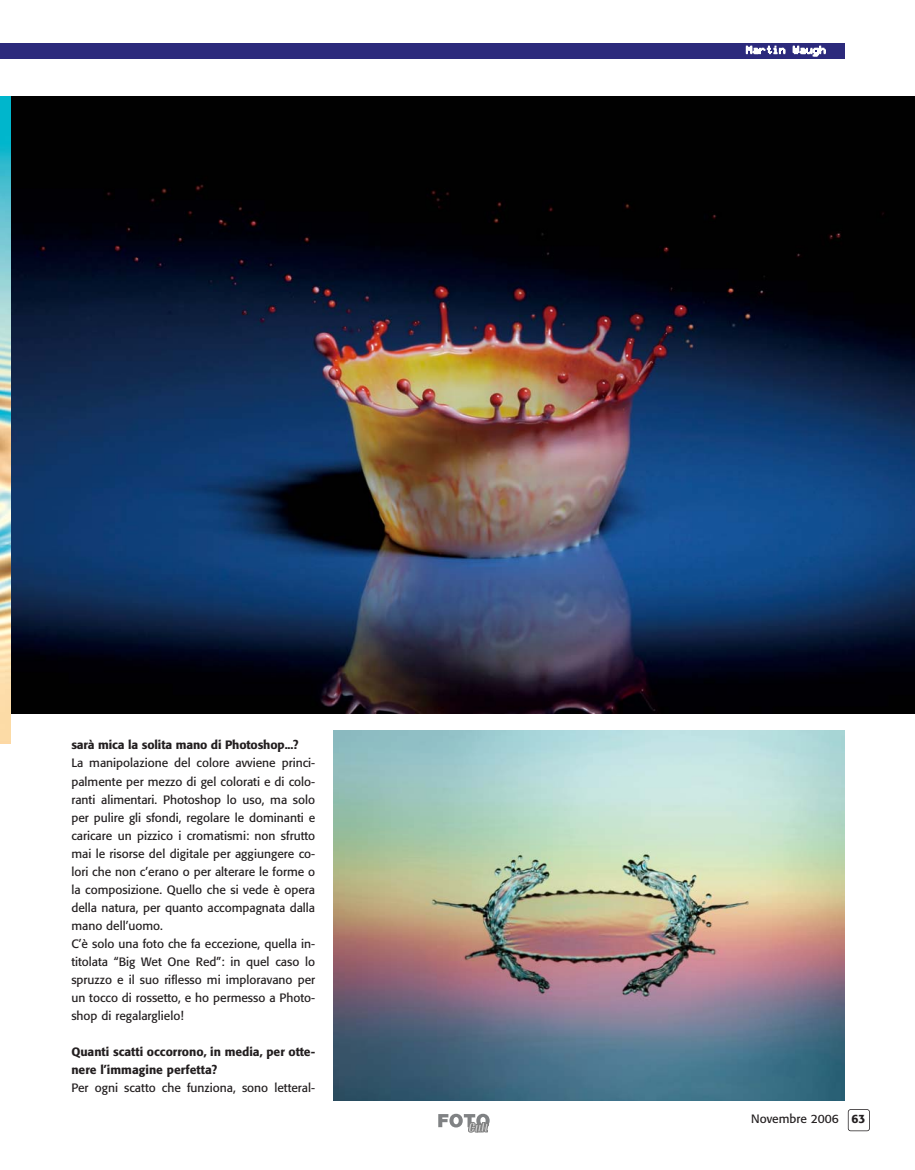
<style>
.page{position:relative;width:915px;height:1170px;background:#fff}
.page>*{position:absolute;margin:0;border:0;box-sizing:border-box;transform-origin:0 0}
.t1{font:12px/18px "Formata";color:#231f20}
.t2{font:500 12px/18px "Formata";color:#231f20}
.t3{font:12px "Bubbledot ICG Fine Pos";letter-spacing:-.005em;color:#fff}
.s1{font-weight:500}
</style>
<div class="page">
<div style="left:847px;top:1109px;width:22px;height:22px;border:2px solid #231f20;border-radius:3px"></div>
<svg style="left:438px;top:1113px;width:51px;height:19px"></svg>
<div style="left:0;top:43px;width:844px;height:16px;background:#2c2a7c"></div>
<img style="left:0;top:96px;width:10px;height:647px">
<img style="left:11px;top:96px;width:903px;height:617px">
<img style="left:333px;top:730px;width:511px;height:370px">
<p class="t2" style="left:71px;top:737px;width:229px">sarà mica la solita mano di Photoshop...?</p>
<p class="t1" style="left:71px;top:755px;width:245px">La manipolazione del colore avviene princi&shy;palmente per mezzo di gel colorati e di colo&shy;ranti alimentari. Photoshop lo uso, ma solo per pulire gli sfondi, regolare le dominanti e caricare un pizzico i cromatismi: non sfrutto mai le risorse del digitale per aggiungere co&shy;lori che non c’erano o per alterare le forme o la composizione. Quello che si vede è opera della natura, per quanto accompagnata dalla mano dell’uomo.<br>C’è solo una foto che fa eccezione, quella in&shy;titolata “Big Wet One Red”: in quel caso lo spruzzo e il suo riflesso mi imploravano per un tocco di rossetto, e ho permesso a Photo&shy;shop di regalarglielo!</p>
<p class="t2" style="left:71px;top:1043px;width:245px">Quanti scatti occorrono, in media, per otte&shy;nere l’immagine perfetta?</p>
<p class="t1" style="left:71px;top:1079px;width:245px">Per ogni scatto che funziona, sono letteral-</p>
<p class="t3" style="left:745px;top:46px;width:81px">Martin Waugh</p>
<p class="t1" style="left:751px;top:1110px;width:116px">Novembre 2006 <span class="s1">63</span></p>
</div>
